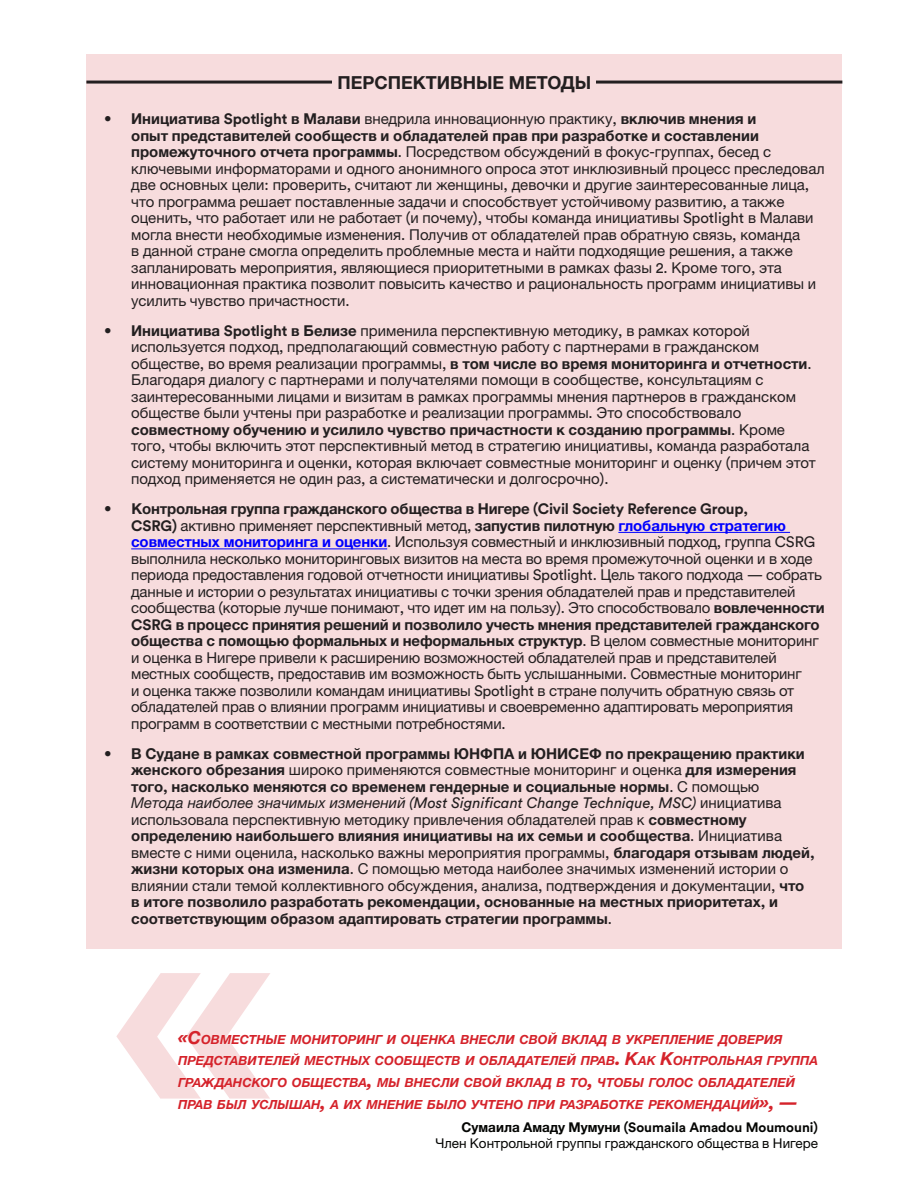
<style>
.page{position:relative;width:918px;height:1188px;background:#fff}
.page>*{position:absolute;margin:0;border:0;box-sizing:border-box;transform-origin:0 0}
.t1{font:700 321px "Circular Std";color:#f7dcdd}
.t2{font:700 18px "Helvetica Neue LTW1 G";color:#231f20}
.t3{font:15px/16.5px "Helvetica Neue LTW1 G";color:#231f20}
.t4{font:700 15px/16.5px "Helvetica Neue LTW1 G";color:#231f20}
.t5{font:13.5px "Helvetica Neue LTW1 G";color:#040503}
.t6{font:700 13.5px "Circular Std";color:#040503}
.t7{font:italic 700 12.6px/21.6px "Helvetica Neue LTW1 G";color:#d5232b}
.s1{font-weight:700}
.s2{font-family:"Circular Std";font-weight:700}
.s3{font-family:"Circular Std"}
.s4{font-weight:700;color:#00f}
.s5{font-weight:400}
.s6{font-family:"Circular Std";font-weight:400}
.s7{font-weight:400;font-style:italic}
.s8{font-family:"Circular Std";font-weight:400;font-style:italic}
.s9{font-family:"Circular Std";font-weight:900;font-size:18px}
.s10{font-size:18px}
.s11{font-family:"Helvetica Neue LTW1 G"}
</style>
<div class="page">
<div style="left:86px;top:54px;width:756px;height:894px;background:#f7dcdd"></div>
<hr style="left:86px;top:81px;width:756px;height:3px;background:#231f20">
<div style="left:333px;top:71px;width:263px;height:41px;background:#f7dcdd"></div>
<hr style="left:618px;top:532px;width:172px;height:1px;background:#00f">
<hr style="left:131px;top:549px;width:256px;height:1px;background:#00f">
<p class="t2" style="left:338px;top:71px;width:255px">ПЕРСПЕКТИВНЫЕ МЕТОДЫ</p>
<p class="t3" style="left:131px;top:111px;width:695px;text-indent:-27px"><span class="s1">• Инициатива</span> <span class="s2">Spotlight</span> <span class="s1">в Малави</span> внедрила инновационную практику<span class="s3">,</span> <span class="s1">включив мнения и<br>опыт представителей сообществ и обладателей прав при разработке и составлении промежуточного отчета программы</span><span class="s3">.</span> Посредством обсуждений в фокус<span class="s3">-</span>группах<span class="s3">,</span> бесед с ключевыми информаторами и одного анонимного опроса этот инклюзивный процесс преследовал две основных цели<span class="s3">:</span> проверить<span class="s3">,</span> считают ли женщины<span class="s3">,</span> девочки и другие заинтересованные лица<span class="s3">, </span>что программа решает поставленные задачи и способствует устойчивому развитию<span class="s3">,</span> а также оценить<span class="s3">,</span> что работает или не работает <span class="s3">(</span>и почему<span class="s3">),</span> чтобы команда инициативы <span class="s3">Spotlight</span> в Малави могла внести необходимые изменения<span class="s3">.</span> Получив от обладателей прав обратную связь<span class="s3">,</span> команда<br>в данной стране смогла определить проблемные места и найти подходящие решения<span class="s3">,</span> а также запланировать мероприятия<span class="s3">,</span> являющиеся приоритетными в рамках фазы <span class="s3">2.</span> Кроме того<span class="s3">,</span> эта инновационная практика позволит повысить качество и рациональность программ инициативы и усилить чувство причастности<span class="s3">.</span></p>
<p class="t3" style="left:131px;top:322px;width:686px;text-indent:-27px"><span class="s1">• Инициатива</span> <span class="s2">Spotlight</span> <span class="s1">в Белизе</span> применила перспективную методику<span class="s3">,</span> в рамках которой используется подход<span class="s3">,</span> предполагающий совместную работу с партнерами в гражданском обществе<span class="s3">,</span> во время реализации программы<span class="s3">,</span> <span class="s1">в том числе во время мониторинга и отчетности</span><span class="s3">.<br></span>Благодаря диалогу с партнерами и получателями помощи в сообществе<span class="s3">,</span> консультациям с заинтересованными лицами и визитам в рамках программы мнения партнеров в гражданском обществе были учтены при разработке и реализации программы<span class="s3">.</span> Это способствовало <span class="s1">совместному обучению и усилило чувство причастности к созданию программы</span><span class="s3">.</span> Кроме того<span class="s3">,</span> чтобы включить этот перспективный метод в стратегию инициативы<span class="s3">,</span> команда разработала систему мониторинга и оценки<span class="s3">,</span> которая включает совместные мониторинг и оценку <span class="s3">(</span>причем этот подход применяется не один раз<span class="s3">,</span> а систематически и долгосрочно<span class="s3">).</span></p>
<p class="t3" style="left:131px;top:501px;width:695px;text-indent:-27px"><span class="s1">• Контрольная группа гражданского общества в Нигере</span> <span class="s2">(Civil Society Reference Group,<br>CSRG)</span> активно применяет перспективный метод<span class="s3">,</span> <span class="s1">запустив пилотную</span> <span class="s4">глобальную стратегию совместных мониторинга и оценки</span><span class="s3">.</span> Используя совместный и инклюзивный подход<span class="s3">,</span> группа <span class="s3">CSRG </span>выполнила несколько мониторинговых визитов на места во время промежуточной оценки и в ходе периода предоставления годовой отчетности инициативы <span class="s3">Spotlight.</span> Цель такого подхода <span class="s3">—</span> собрать данные и истории о результатах инициативы с точки зрения обладателей прав и представителей сообщества <span class="s3">(</span>которые лучше понимают<span class="s3">,</span> что идет им на пользу<span class="s3">).</span> Это способствовало <span class="s1">вовлеченности </span><span class="s2">CSRG</span> <span class="s1">в процесс принятия решений и позволило учесть мнения представителей гражданского общества с помощью формальных и неформальных структур</span><span class="s3">.</span> В целом совместные мониторинг и оценка в Нигере привели к расширению возможностей обладателей прав и представителей местных сообществ<span class="s3">,</span> предоставив им возможность быть услышанными<span class="s3">.</span> Совместные мониторинг<br>и оценка также позволили командам инициативы <span class="s3">Spotlight</span> в стране получить обратную связь от обладателей прав о влиянии программ инициативы и своевременно адаптировать мероприятия программ в соответствии с местными потребностями<span class="s3">.</span></p>
<p class="t4" style="left:131px;top:745px;width:685px;text-indent:-27px">• В Судане в рамках совместной программы ЮНФПА и ЮНИСЕФ по прекращению практики женского обрезания <span class="s5">широко применяются совместные мониторинг и оценка</span> для измерения того<span class="s3">,</span> насколько меняются со временем гендерные и социальные нормы<span class="s6">.</span> <span class="s5">С помощью </span><span class="s7">Метода наиболее значимых изменений</span> <span class="s8">(Most Significant Change Technique, MSC)</span> <span class="s5">инициатива использовала перспективную методику привлечения обладателей прав к</span> совместному определению наибольшего влияния инициативы на их семьи и сообщества<span class="s6">.</span> <span class="s5">Инициатива вместе с ними оценила</span><span class="s6">,</span> <span class="s5">насколько важны мероприятия программы</span><span class="s6">,</span> благодаря отзывам людей<span class="s3">, </span>жизни которых она изменила<span class="s6">.</span> <span class="s5">С помощью метода наиболее значимых изменений истории о влиянии стали темой коллективного обсуждения</span><span class="s6">,</span> <span class="s5">анализа</span><span class="s6">,</span> <span class="s5">подтверждения и документации</span><span class="s6">,</span> что в итоге позволило разработать рекомендации<span class="s3">,</span> основанные на местных приоритетах<span class="s3">,</span> и соответствующим образом адаптировать стратегии программы<span class="s6">.</span></p>
<p class="t1" style="left:108px;top:811px;width:170px">«</p>
<p class="t7" style="left:178px;top:1028px;width:642px"><span class="s9">«</span><span class="s10">С</span>овместные мониторинг и оценка внесли свой вклад в укрепление доверия представителей местных сообществ и обладателей прав<span class="s9">.</span> <span class="s10">К</span>ак <span class="s10">К</span>онтрольная группа гражданского общества<span class="s9">,</span> мы внесли свой вклад в то<span class="s9">,</span> чтобы голос обладателей прав был услышан<span class="s9">,</span> а их мнение было учтено при разработке рекомендаций<span class="s9">», —</span></p>
<p class="t6" style="left:462px;top:1118px;width:358px"><span class="s11">Сумаила Амаду Мумуни</span> (Soumaila Amadou Moumouni)</p>
<p class="t5" style="left:435px;top:1135px;width:384px">Член Контрольной группы гражданского общества в Нигере</p>
</div>
